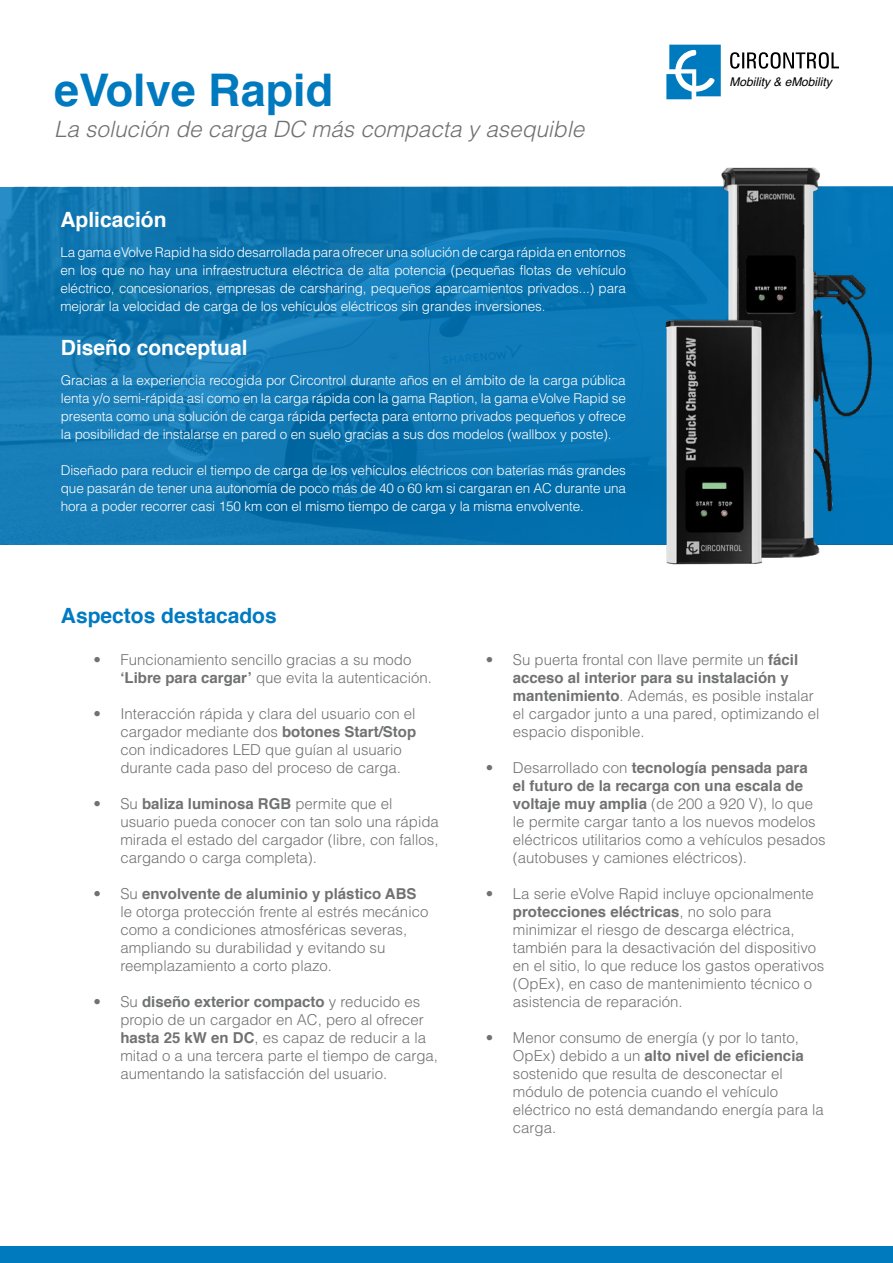
<style>
.page{position:relative;width:893px;height:1263px;background:#fff}
.page>*{position:absolute;margin:0;border:0;box-sizing:border-box;transform-origin:0 0}
.t1{font:700 45px "Helvetica";color:#007abf}
.t2{font:italic 300 22.5px "Helvetica";color:#707271}
.t3{font:700 21px "Helvetica";color:#fff}
.t4{font:700 21px "Helvetica";color:#007ac2}
.t5{font:300 15px/18px "Helvetica";color:#707271}
.t6{font:300 13.5px/18px "Helvetica";letter-spacing:-.01em;color:#fff;text-align:justify}
.t7{font:italic 12px "Helvetica";color:#000}
.s1{font-weight:700}
</style>
<div class="page">
<svg style="left:666px;top:45px;width:55px;height:54px"></svg>
<svg style="left:730px;top:52px;width:109px;height:17px"></svg>
<div style="left:0;top:1247px;width:893px;height:16px;background:#007abf"></div>
<svg style="left:0;top:186px;width:616px;height:358px;background:#0e76b1"></svg>
<img style="left:616px;top:167px;width:277px;height:378px">
<img style="left:609px;top:229px;width:220px;height:336px">
<p class="t1" style="left:54px;top:54px;width:281px">eVolve Rapid</p>
<p class="t2" style="left:54px;top:115px;width:532px">La solución de carga DC más compacta y asequible</p>
<p class="t3" style="left:60px;top:202px;width:108px">Aplicación</p>
<p class="t6" style="left:60px;top:243px;width:567px">La gama eVolve Rapid ha sido desarrollada para ofrecer una solución de carga rápida en entornos en los que no hay una infraestructura eléctrica de alta potencia (pequeñas flotas de vehículo eléctrico, concesionarios, empresas de carsharing, pequeños aparcamientos privados...) para mejorar la velocidad de carga de los vehículos eléctricos sin grandes inversiones.</p>
<p class="t3" style="left:61px;top:331px;width:188px">Diseño conceptual</p>
<p class="t6" style="left:61px;top:371px;width:566px">Gracias a la experiencia recogida por Circontrol durante años en el ámbito de la carga pública lenta y/o semi-rápida así como en la carga rápida con la gama Raption, la gama eVolve Rapid se presenta como una solución de carga rápida perfecta para entorno privados pequeños y ofrece la posibilidad de instalarse en pared o en suelo gracias a sus dos modelos (wallbox y poste).</p>
<p class="t6" style="left:61px;top:461px;width:567px">Diseñado para reducir el tiempo de carga de los vehículos eléctricos con baterías más grandes que pasarán de tener una autonomía de poco más de 40 o 60 km si cargaran en AC durante una hora a poder recorrer casi 150 km con el mismo tiempo de carga y la misma envolvente.</p>
<p class="t7" style="left:729px;top:73px;width:104px">Mobility &amp; eMobility</p>
<p class="t4" style="left:61px;top:598px;width:217px">Aspectos destacados</p>
<p class="t5" style="left:120px;top:650px;width:313px;text-indent:-27px">• Funcionamiento sencillo gracias a su modo <span class="s1">‘Libre para cargar’</span> que evita la autenticación.</p>
<p class="t5" style="left:120px;top:704px;width:297px;text-indent:-27px">• Interacción rápida y clara del usuario con el cargador mediante dos <span class="s1">botones Start/Stop </span>con indicadores LED que guían al usuario durante cada paso del proceso de carga.</p>
<p class="t5" style="left:120px;top:794px;width:320px;text-indent:-27px">• Su <span class="s1">baliza luminosa RGB</span> permite que el usuario pueda conocer con tan solo una rápida mirada el estado del cargador (libre, con fallos, cargando o carga completa).</p>
<p class="t5" style="left:120px;top:884px;width:309px;text-indent:-27px">• Su <span class="s1">envolvente de aluminio y plástico ABS </span>le otorga protección frente al estrés mecánico como a condiciones atmosféricas severas, ampliando su durabilidad y evitando su reemplazamiento a corto plazo.</p>
<p class="t5" style="left:120px;top:992px;width:319px;text-indent:-27px">• Su <span class="s1">diseño exterior compacto</span> y reducido es propio de un cargador en AC, pero al ofrecer <span class="s1">hasta 25 kW en DC</span>, es capaz de reducir a la mitad o a una tercera parte el tiempo de carga, aumentando la satisfacción del usuario.</p>
<p class="t5" style="left:513px;top:650px;width:308px;text-indent:-27px">• Su puerta frontal con llave permite un <span class="s1">fácil acceso al interior para su instalación y mantenimiento</span>. Además, es posible instalar el cargador junto a una pared, optimizando el espacio disponible.</p>
<p class="t5" style="left:513px;top:758px;width:314px;text-indent:-27px">• Desarrollado con <span class="s1">tecnología pensada para<br>el futuro de la recarga con una escala de voltaje muy amplia</span> (de 200 a 920 V), lo que le permite cargar tanto a los nuevos modelos eléctricos utilitarios como a vehículos pesados (autobuses y camiones eléctricos).</p>
<p class="t5" style="left:513px;top:884px;width:313px;text-indent:-27px">• La serie eVolve Rapid incluye opcionalmente <span class="s1">protecciones eléctricas</span>, no solo para minimizar el riesgo de descarga eléctrica, también para la desactivación del dispositivo en el sitio, lo que reduce los gastos operativos (OpEx), en caso de mantenimiento técnico o asistencia de reparación.</p>
<p class="t5" style="left:513px;top:1028px;width:312px;text-indent:-27px">• Menor consumo de energía (y por lo tanto, OpEx) debido a un <span class="s1">alto nivel de eficiencia </span>sostenido que resulta de desconectar el módulo de potencia cuando el vehículo eléctrico no está demandando energía para la carga.</p>
</div>
